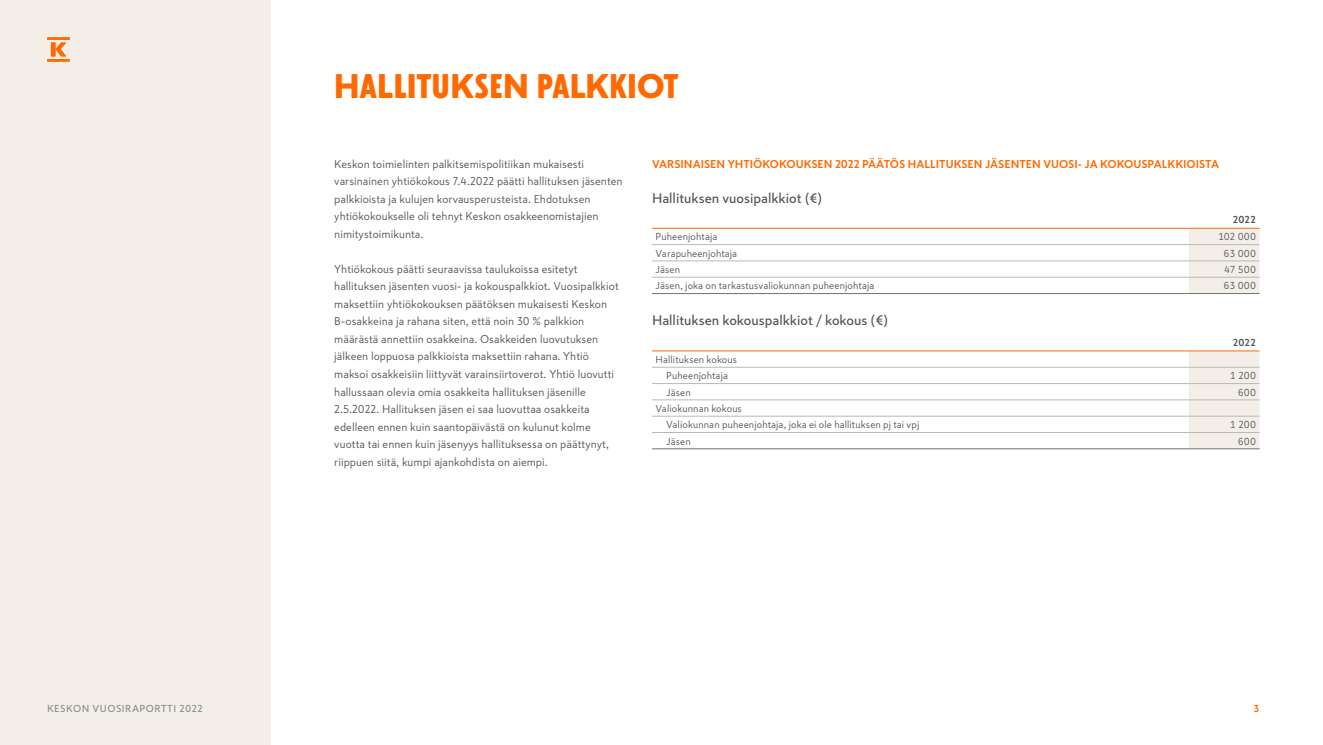
<style>
.page{position:relative;width:1323px;height:745px;background:#fff}
.page>*{position:absolute;margin:0;border:0;box-sizing:border-box;transform-origin:0 0}
.t1{font:900 33.75px "Skatta Sans Headline";letter-spacing:-.005em;color:#ff6900}
.t2{font:500 13.75px "Skatta Sans";color:#54585a}
.t3{font:11.25px/17.5px "Skatta Sans";letter-spacing:.005em;color:#54585a}
.t4{font:700 11.25px "Skatta Sans";color:#ff6900}
.t5{font:10px/16.2px "Skatta Sans";letter-spacing:.01em;color:#54585a;text-align:center}
.t6{font:500 10px "Skatta Sans";letter-spacing:.05em;color:#898d8d}
.t7{font:700 10px "Skatta Sans";letter-spacing:-.02em;color:#54585a}
.t8{font:700 10px "Skatta Sans";color:#ff6900}
</style>
<div class="page">
<div style="left:1189px;top:229px;width:70px;height:64px;background:#f4eee9"></div>
<hr style="left:652px;top:228px;width:537px;height:1px;background:#ff6900">
<hr style="left:652px;top:293px;width:537px;height:1px;background:#707372">
<hr style="left:1189px;top:293px;width:70px;height:1px;background:#707372">
<hr style="left:652px;top:244px;width:537px;height:1px;background:#b8b9b9">
<hr style="left:1189px;top:228px;width:70px;height:1px;background:#ff6900">
<hr style="left:652px;top:260px;width:537px;height:1px;background:#b8b9b9">
<hr style="left:652px;top:277px;width:537px;height:1px;background:#b8b9b9">
<hr style="left:1189px;top:244px;width:70px;height:1px;background:#b8b9b9">
<hr style="left:1189px;top:260px;width:70px;height:1px;background:#b8b9b9">
<hr style="left:1189px;top:277px;width:70px;height:1px;background:#b8b9b9">
<div style="left:1189px;top:351px;width:70px;height:97px;background:#f4eee9"></div>
<hr style="left:652px;top:350px;width:537px;height:1px;background:#ff6900">
<hr style="left:652px;top:415px;width:537px;height:1px;background:#b8b9b9">
<hr style="left:652px;top:432px;width:537px;height:1px;background:#b8b9b9">
<hr style="left:652px;top:448px;width:537px;height:1px;background:#707372">
<hr style="left:1189px;top:448px;width:70px;height:1px;background:#707372">
<hr style="left:652px;top:367px;width:537px;height:1px;background:#b8b9b9">
<hr style="left:1189px;top:350px;width:70px;height:1px;background:#ff6900">
<hr style="left:652px;top:383px;width:537px;height:1px;background:#b8b9b9">
<hr style="left:652px;top:399px;width:537px;height:1px;background:#b8b9b9">
<hr style="left:1189px;top:367px;width:70px;height:1px;background:#b8b9b9">
<hr style="left:1189px;top:383px;width:70px;height:1px;background:#b8b9b9">
<hr style="left:1189px;top:399px;width:70px;height:1px;background:#b8b9b9">
<hr style="left:1189px;top:415px;width:70px;height:1px;background:#b8b9b9">
<hr style="left:1189px;top:432px;width:70px;height:1px;background:#b8b9b9">
<div style="left:0;top:0;width:270px;height:744px;background:#f4eee9"></div>
<svg style="left:47px;top:37px;width:23px;height:25px"></svg>
<h1 class="t1" style="left:334px;top:65px;width:346px">HALLITUKSEN PALKKIOT</h1>
<p class="t3" style="left:334px;top:155px;width:290px">Keskon toimielinten palkitsemispolitiikan mukaisesti varsinainen yhtiökokous 7.4.2022 päätti hallituksen jäsenten palkkioista ja kulujen korvausperusteista. Ehdotuksen yhtiökokoukselle oli tehnyt Keskon osakkeenomistajien nimitystoimikunta.</p>
<p class="t3" style="left:334px;top:260px;width:286px">Yhtiökokous päätti seuraavissa taulukoissa esitetyt hallituksen jäsenten vuosi- ja kokouspalkkiot. Vuosipalkkiot maksettiin yhtiökokouksen päätöksen mukaisesti Keskon B-osakkeina ja rahana siten, että noin 30 % palkkion määrästä annettiin osakkeina. Osakkeiden luovutuksen jälkeen loppuosa palkkioista maksettiin rahana. Yhtiö maksoi osakkeisiin liittyvät varainsiirtoverot. Yhtiö luovutti hallussaan olevia omia osakkeita hallituksen jäsenille 2.5.2022. Hallituksen jäsen ei saa luovuttaa osakkeita edelleen ennen kuin saantopäivästä on kulunut kolme vuotta tai ennen kuin jäsenyys hallituksessa on päättynyt, riippuen siitä, kumpi ajankohdista on aiempi.</p>
<p class="t4" style="left:652px;top:156px;width:568px">VARSINAISEN YHTIÖKOKOUKSEN 2022 PÄÄTÖS HALLITUKSEN JÄSENTEN VUOSI- JA KOKOUSPALKKIOISTA</p>
<p class="t2" style="left:652px;top:188px;width:172px">Hallituksen vuosipalkkiot (€)</p>
<p class="t7" style="left:1232px;top:212px;width:25px">2022</p>
<p class="t5" style="left:656px;top:228px;width:63px">Puheenjohtaja</p>
<p class="t5" style="left:1218px;top:228px;width:39px">102 000</p>
<p class="t5" style="left:656px;top:245px;width:83px">Varapuheenjohtaja</p>
<p class="t5" style="left:1223px;top:245px;width:34px">63 000</p>
<p class="t5" style="left:656px;top:261px;width:26px">Jäsen</p>
<p class="t5" style="left:1224px;top:261px;width:33px">47 500</p>
<p class="t5" style="left:656px;top:277px;width:220px">Jäsen, joka on tarkastusvaliokunnan puheenjohtaja</p>
<p class="t5" style="left:1223px;top:277px;width:34px">63 000</p>
<p class="t2" style="left:652px;top:311px;width:238px">Hallituksen kokouspalkkiot / kokous (€)</p>
<p class="t7" style="left:1232px;top:335px;width:25px">2022</p>
<p class="t5" style="left:656px;top:351px;width:83px">Hallituksen kokous<br>Puheenjohtaja</p>
<p class="t5" style="left:1230px;top:367px;width:28px">1 200</p>
<p class="t5" style="left:666px;top:383px;width:26px">Jäsen</p>
<p class="t5" style="left:1238px;top:383px;width:20px">600</p>
<p class="t5" style="left:666px;top:400px;width:255px;text-align:left;text-indent:-11px">Valiokunnan kokous<br>Valiokunnan puheenjohtaja, joka ei ole hallituksen pj tai vpj</p>
<p class="t5" style="left:1230px;top:416px;width:28px">1 200</p>
<p class="t5" style="left:666px;top:432px;width:26px">Jäsen</p>
<p class="t5" style="left:1238px;top:432px;width:20px">600</p>
<p class="t6" style="left:47px;top:701px;width:157px">KESKON VUOSIRAPORTTI 2022</p>
<p class="t8" style="left:1254px;top:701px;width:7px">3</p>
</div>
